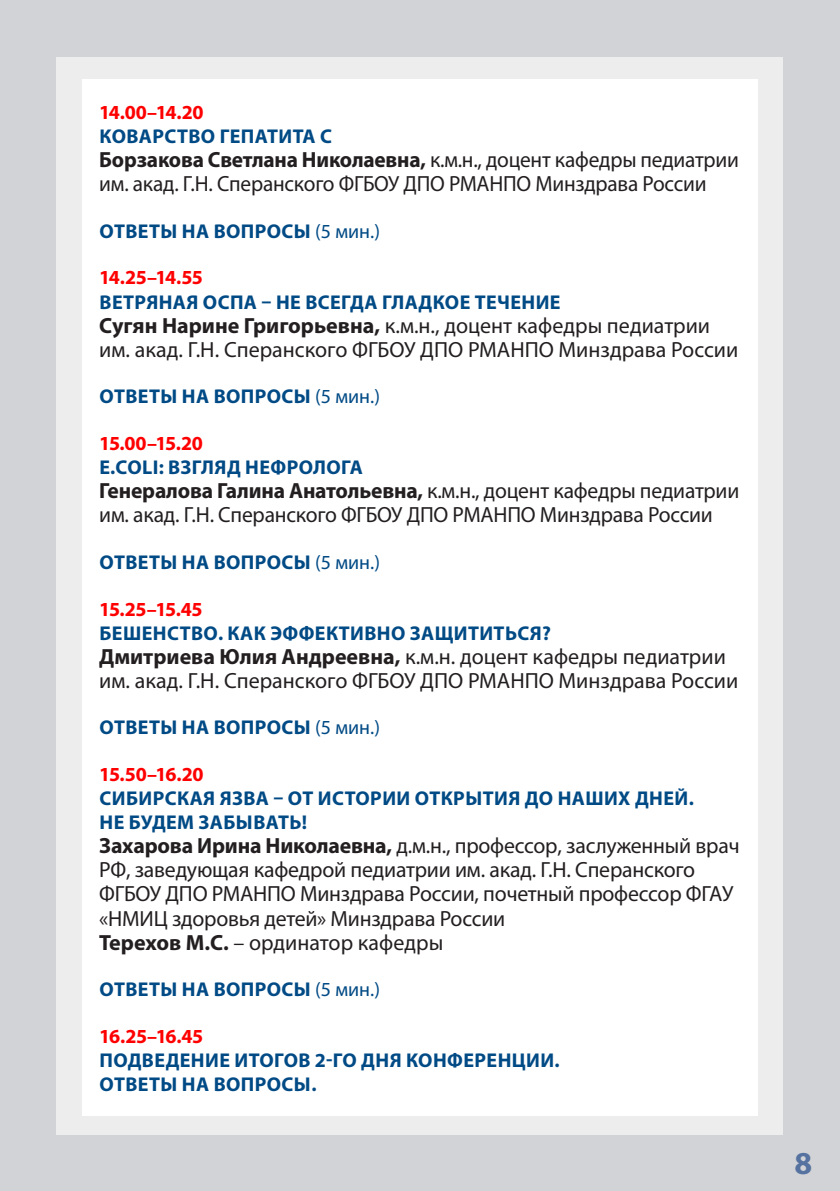
<style>
.page{position:relative;width:840px;height:1191px;background:#fff}
.page>*{position:absolute;margin:0;border:0;box-sizing:border-box;transform-origin:0 0}
.t1{font:700 32px "Myriad Pro";color:#5572a0}
.t2{font:22px/24px "Myriad Pro";letter-spacing:-.01em;color:#231f20}
.t3{font:700 20px/24px "Myriad Pro";letter-spacing:.02em;color:#004a85}
.t4{font:700 20px "Myriad Pro";letter-spacing:-.05em;color:#f00}
.s1{font-weight:700}
.s2{font-weight:400}
</style>
<div class="page">
<div style="left:0;top:0;width:839px;height:1191px;background:#d2d3d6"></div>
<div style="left:57px;top:57px;width:725px;height:1077px;background:#ededee"></div>
<div style="left:82px;top:79px;width:675px;height:1037px;background:#fff"></div>
<p class="t4" style="left:99px;top:99px;width:106px">14.00–14.20</p>
<p class="t3" style="left:99px;top:124px;width:233px">Коварство гепатита С</p>
<p class="t2" style="left:99px;top:147px;width:640px"><span class="s1">Борзакова Светлана Николаевна,</span> к.м.н., доцент кафедры педиатрии им. акад. Г.Н. Сперанского ФГБОУ ДПО РМАНПО Минздрава России</p>
<p class="t3" style="left:99px;top:218px;width:282px">Ответы на вопросы <span class="s2">(5 мин.)</span></p>
<p class="t4" style="left:99px;top:265px;width:105px">14.25–14.55</p>
<p class="t3" style="left:99px;top:289px;width:462px">Ветряная оспа – не всегда гладкое течение</p>
<p class="t2" style="left:99px;top:313px;width:640px"><span class="s1">Сугян Нарине Григорьевна,</span> к.м.н., доцент кафедры педиатрии им. акад. Г.Н. Сперанского ФГБОУ ДПО РМАНПО Минздрава России</p>
<p class="t3" style="left:99px;top:384px;width:282px">Ответы на вопросы <span class="s2">(5 мин.)</span></p>
<p class="t4" style="left:99px;top:430px;width:105px">15.00–15.20</p>
<p class="t3" style="left:99px;top:455px;width:265px">E.coli: взгляд нефролога</p>
<p class="t2" style="left:99px;top:478px;width:641px"><span class="s1">Генералова Галина Анатольевна,</span> к.м.н., доцент кафедры педиатрии им. акад. Г.Н. Сперанского ФГБОУ ДПО РМАНПО Минздрава России</p>
<p class="t3" style="left:99px;top:549px;width:282px">Ответы на вопросы <span class="s2">(5 мин.)</span></p>
<p class="t4" style="left:99px;top:596px;width:105px">15.25–15.45</p>
<p class="t3" style="left:99px;top:620px;width:452px">Бешенство. Как эффективно защититься?</p>
<p class="t2" style="left:99px;top:644px;width:640px"><span class="s1">Дмитриева Юлия Андреевна,</span> к.м.н. доцент кафедры педиатрии им. акад. Г.Н. Сперанского ФГБОУ ДПО РМАНПО Минздрава России</p>
<p class="t3" style="left:99px;top:715px;width:282px">Ответы на вопросы <span class="s2">(5 мин.)</span></p>
<p class="t4" style="left:99px;top:761px;width:106px">15.50–16.20</p>
<p class="t3" style="left:99px;top:786px;width:595px">Сибирская язва – от истории открытия до наших дней.<br>Не будем забывать!</p>
<p class="t2" style="left:99px;top:833px;width:641px"><span class="s1">Захарова Ирина Николаевна,</span> д.м.н., профессор, заслуженный врач РФ, заведующая кафедрой педиатрии им. акад. Г.Н. Сперанского ФГБОУ ДПО РМАНПО Минздрава России, почетный профессор ФГАУ «НМИЦ здоровья детей» Минздрава России<br><span class="s1">Терехов М.С.</span> – ординатор кафедры</p>
<p class="t3" style="left:99px;top:977px;width:282px">Ответы на вопросы <span class="s2">(5 мин.)</span></p>
<p class="t4" style="left:99px;top:1023px;width:105px">16.25–16.45</p>
<p class="t3" style="left:99px;top:1047px;width:174px">Подведение итого</p>
<p class="t3" style="left:298px;top:1047px;width:39px">в 2‑го</p>
<p class="t3" style="left:361px;top:1047px;width:200px">дня конференции.</p>
<p class="t3" style="left:99px;top:1071px;width:218px">Ответы на вопросы.</p>
<h1 class="t1" style="left:794px;top:1142px;width:19px">8</h1>
</div>
